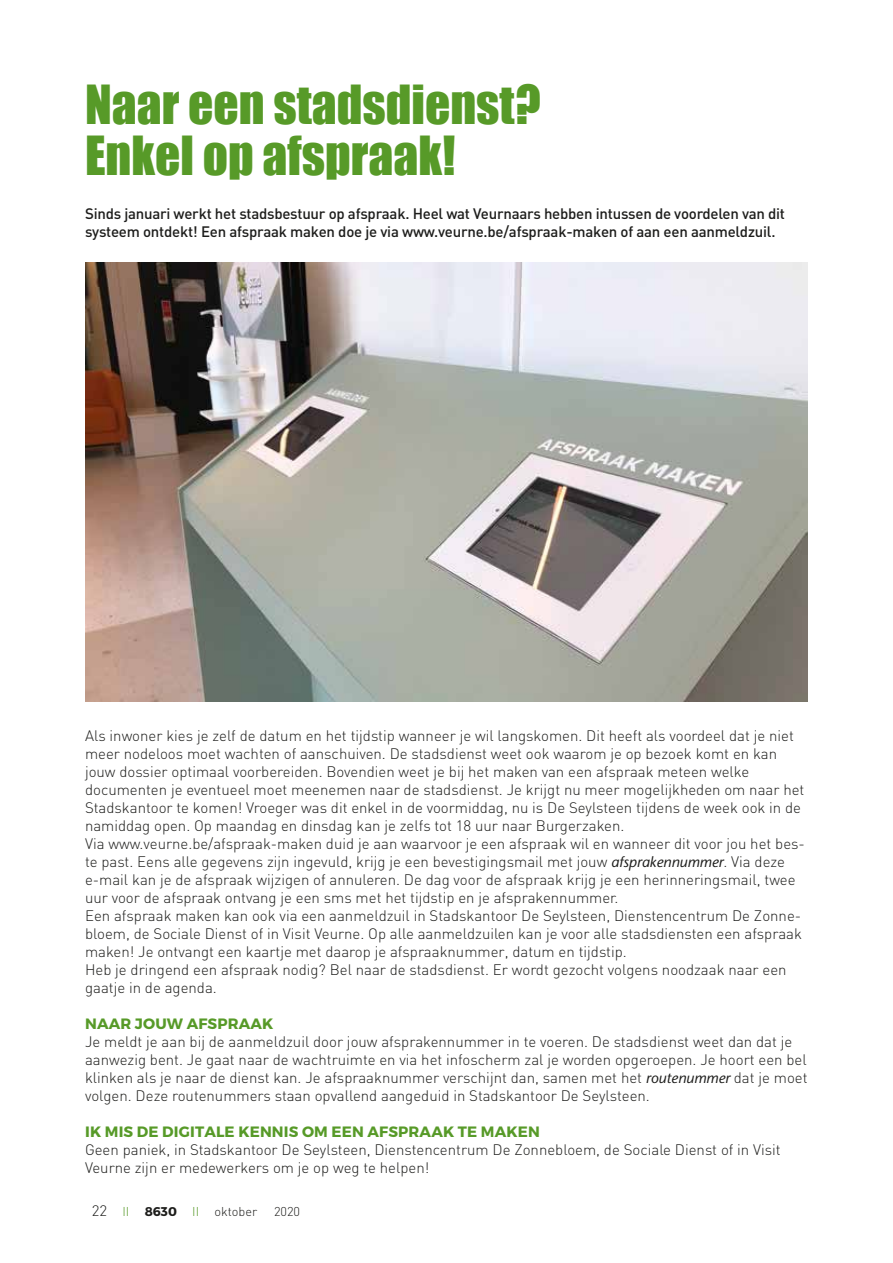
<style>
.page{position:relative;width:893px;height:1263px;background:#fff}
.page>*{position:absolute;margin:0;border:0;box-sizing:border-box;transform-origin:0 0}
.t1{font:49.5px/51px "Impact";color:#579a28}
.t2{font:300 15px/18px "DIN";color:#1d1d1b}
.t3{font:500 15px/18px "DIN";letter-spacing:-.015em;color:#1d1d1b}
.t4{font:700 15px "Montserrat";letter-spacing:.01em;color:#579a28}
.t5{font:300 12.75px "DIN";color:#1d1d1b}
.s1{font-family:"Stone Sans LT";font-weight:400;font-style:italic;font-size:14.7px}
.s2{font-size:15px}
.s3{color:#579a28}
.s4{font-family:"Montserrat";font-weight:700}
</style>
<div class="page">
<img style="left:85px;top:263px;width:723px;height:439px">
<h1 class="t1" style="left:85px;top:78px;width:457px">Naar een stadsdienst?<br>Enkel op afspraak!</h1>
<p class="t3" style="left:85px;top:204px;width:702px">Sinds januari werkt het stadsbestuur op afspraak. Heel wat Veurnaars hebben intussen de voordelen van dit systeem ontdekt! Een afspraak maken doe je via www.veurne.be/afspraak-maken of aan een aanmeldzuil.</p>
<p class="t2" style="left:85px;top:726px;width:721px">Als inwoner kies je zelf de datum en het tijdstip wanneer je wil langskomen. Dit heeft als voordeel dat je niet meer nodeloos moet wachten of aanschuiven. De stadsdienst weet ook waarom je op bezoek komt en kan jouw dossier optimaal voorbereiden. Bovendien weet je bij het maken van een afspraak meteen welke documenten je eventueel moet meenemen naar de stadsdienst. Je krijgt nu meer mogelijkheden om naar het Stadskantoor te komen! Vroeger was dit enkel in de voormiddag, nu is De Seylsteen tijdens de week ook in de namiddag open. Op maandag en dinsdag kan je zelfs tot 18 uur naar Burgerzaken.<br>Via www.veurne.be/afspraak-maken duid je aan waarvoor je een afspraak wil en wanneer dit voor jou het bes&shy;te past. Eens alle gegevens zijn ingevuld, krijg je een bevestigingsmail met jouw <span class="s1">afsprakennummer</span>. Via deze e-mail kan je de afspraak wijzigen of annuleren. De dag voor de afspraak krijg je een herinneringsmail, twee uur voor de afspraak ontvang je een sms met het tijdstip en je afsprakennummer.<br>Een afspraak maken kan ook via een aanmeldzuil in Stadskantoor De Seylsteen, Dienstencentrum De Zonne&shy;bloem, de Sociale Dienst of in Visit Veurne. Op alle aanmeldzuilen kan je voor alle stadsdiensten een afspraak maken! Je ontvangt een kaartje met daarop je afspraaknummer, datum en tijdstip.<br>Heb je dringend een afspraak nodig? Bel naar de stadsdienst. Er wordt gezocht volgens noodzaak naar een gaatje in de agenda.</p>
<p class="t4" style="left:85px;top:1014px;width:190px">NAAR JOUW AFSPRAAK</p>
<p class="t2" style="left:85px;top:1032px;width:724px">Je meldt je aan bij de aanmeldzuil door jouw afsprakennummer in te voeren. De stadsdienst weet dan dat je aanwezig bent. Je gaat naar de wachtruimte en via het infoscherm zal je worden opgeroepen. Je hoort een bel klinken als je naar de dienst kan. Je afspraaknummer verschijnt dan, samen met het <span class="s1">routenummer</span> dat je moet volgen. Deze routenummers staan opvallend aangeduid in Stadskantoor De Seylsteen.</p>
<p class="t4" style="left:85px;top:1122px;width:456px">IK MIS DE DIGITALE KENNIS OM EEN AFSPRAAK TE MAKEN</p>
<p class="t2" style="left:85px;top:1140px;width:697px">Geen paniek, in Stadskantoor De Seylsteen, Dienstencentrum De Zonnebloem, de Sociale Dienst of in Visit<br>Veurne zijn er medewerkers om je op weg te helpen!</p>
<p class="t5" style="left:92px;top:1203px;width:167px"><span class="s2">22</span> <span class="s3">II</span> <span class="s4">8630</span> <span class="s3">II</span> oktober</p>
<p class="t5" style="left:274px;top:1203px;width:28px">2020</p>
</div>
